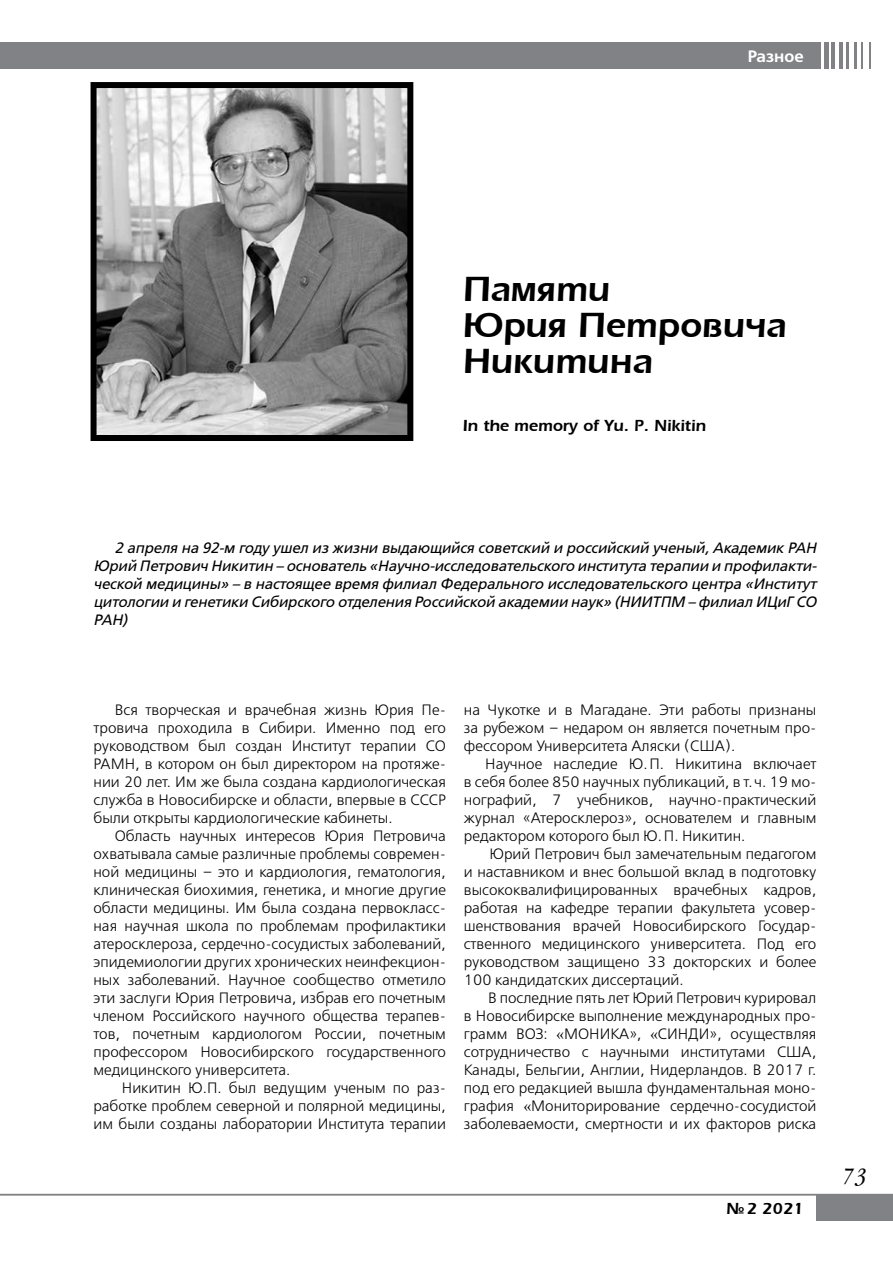
<style>
.page{position:relative;width:893px;height:1263px;background:#fff}
.page>*{position:absolute;margin:0;border:0;box-sizing:border-box;transform-origin:0 0}
.t1{font:600 36px/36px "Everest";color:#000}
.t2{font:italic 300 24px "Garamondcond";color:#000}
.t3{font:600 16.5px "Everest";color:#000}
.t4{font:16.5px "Free Set Demi C";color:#fff}
.t5{font:15px/18px "Free Set Light C";color:#000;text-align:justify}
.t6{font:italic 15px/18px "Free Set C";letter-spacing:-.01em;color:#000;text-align:justify}
.s1{font-family:"Times New Roman"}
</style>
<div class="page">
<div style="left:0;top:43px;width:819px;height:26px;background:#808285"></div>
<svg style="left:869px;top:43px;width:1px;height:26px"></svg>
<svg style="left:862px;top:43px;width:1px;height:26px"></svg>
<hr style="left:854px;top:43px;width:2px;height:26px;background:#808285">
<hr style="left:847px;top:43px;width:2px;height:26px;background:#808285">
<hr style="left:839px;top:43px;width:3px;height:26px;background:#808285">
<hr style="left:832px;top:43px;width:3px;height:26px;background:#808285">
<hr style="left:824px;top:43px;width:4px;height:26px;background:#808285">
<div style="left:816px;top:43px;width:5px;height:26px;background:#808285"></div>
<div style="left:816px;top:1194px;width:77px;height:26px;background:#808285"></div>
<hr style="left:0;top:1194px;width:893px;height:1px;background:#808285">
<img style="left:98px;top:89px;width:308px;height:345px">
<div style="left:91px;top:82px;width:322px;height:359px;border:6px solid #000"></div>
<p class="t4" style="left:748px;top:47px;width:57px">Разное</p>
<h1 class="t1" style="left:463px;top:272px;width:325px">Памяти<br>Юрия Петровича<br>Никитина</h1>
<p class="t3" style="left:463px;top:417px;width:245px">In the memory of Yu. P. Nikitin</p>
<p class="t6" style="left:93px;top:539px;width:725px;text-indent:21px">2 апреля на 92-м году ушел из жизни выдающийся советский и российский ученый, Академик РАН Юрий Петрович Никитин – основатель «Научно-исследовательского института терапии и профилакти&shy;ческой медицины» – в настоящее время филиал Федерального исследовательского центра «Институт цитологии и генетики Сибирского отделения Российской академии наук» (НИИТПМ – филиал ИЦиГ СО РАН)</p>
<p class="t5" style="left:94px;top:702px;width:354px;text-indent:21px">Вся творческая и врачебная жизнь Юрия Пе&shy;тровича проходила в Сибири. Именно под его руководством был создан Институт терапии СО РАМН, в котором он был директором на протяже&shy;нии 20 лет. Им же была создана кардиологическая служба в Новосибирске и области, впервые в СССР были открыты кардиологические кабинеты.</p>
<p class="t5" style="left:94px;top:828px;width:354px;text-indent:21px">Область научных интересов Юрия Петровича охватывала самые различные проблемы современ&shy;ной медицины – это и кардиология, гематология, клиническая биохимия, генетика, и многие другие области медицины. Им была создана первокласс&shy;ная научная школа по проблемам профилактики атеросклероза, сердечно-сосудистых заболеваний, эпидемиологии других хронических неинфекцион&shy;ных заболеваний. Научное сообщество отметило эти заслуги Юрия Петровича, избрав его почетным членом Российского научного общества терапев&shy;тов, почетным кардиологом России, почетным профессором Новосибирского государственного медицинского университета.</p>
<p class="t5" style="left:94px;top:1080px;width:354px;text-indent:28px">Никитин Ю.П. был ведущим ученым по раз&shy;работке проблем северной и полярной медицины, им были созданы лаборатории Института терапии</p>
<p class="t5" style="left:464px;top:702px;width:354px">на Чукотке и в Магадане. Эти работы признаны за рубежом – недаром он является почетным про&shy;фессором Университета Аляски (США).</p>
<p class="t5" style="left:464px;top:756px;width:354px;text-indent:21px">Научное наследие Ю.П. Никитина включает в себя более 850 научных публикаций, в т.ч. 19 мо&shy;нографий, 7 учебников, научно-практический журнал «Атеросклероз», основателем и главным редактором которого был Ю.П. Никитин.</p>
<p class="t5" style="left:464px;top:846px;width:354px;text-indent:25px">Юрий Петрович был замечательным педагогом и наставником и внес большой вклад в подготовку высококвалифицированных врачебных кадров, работая на кафедре терапии факультета усовер&shy;шенствования врачей Новосибирского Государ&shy;ственного медицинского университета. Под его руководством защищено 33 докторских и более 100 кандидатских диссертаций.</p>
<p class="t5" style="left:464px;top:990px;width:354px;text-indent:24px">В последние пять лет Юрий Петрович курировал в Новосибирске выполнение международных про&shy;грамм ВОЗ: <span class="s1">«</span>МОНИКА», <span class="s1">«</span>СИНДИ», осуществляя сотрудничество с научными институтами США, Канады, Бельгии, Англии, Нидерландов. В 2017 г. под его редакцией вышла фундаментальная моно&shy;графия <span class="s1">«</span>Мониторирование сердечно-сосудистой заболеваемости, смертности и их факторов риска</p>
<p class="t3" style="left:726px;top:1200px;width:79px">¹2 2021</p>
<h2 class="t2" style="left:843px;top:1165px;width:25px">73</h2>
</div>
